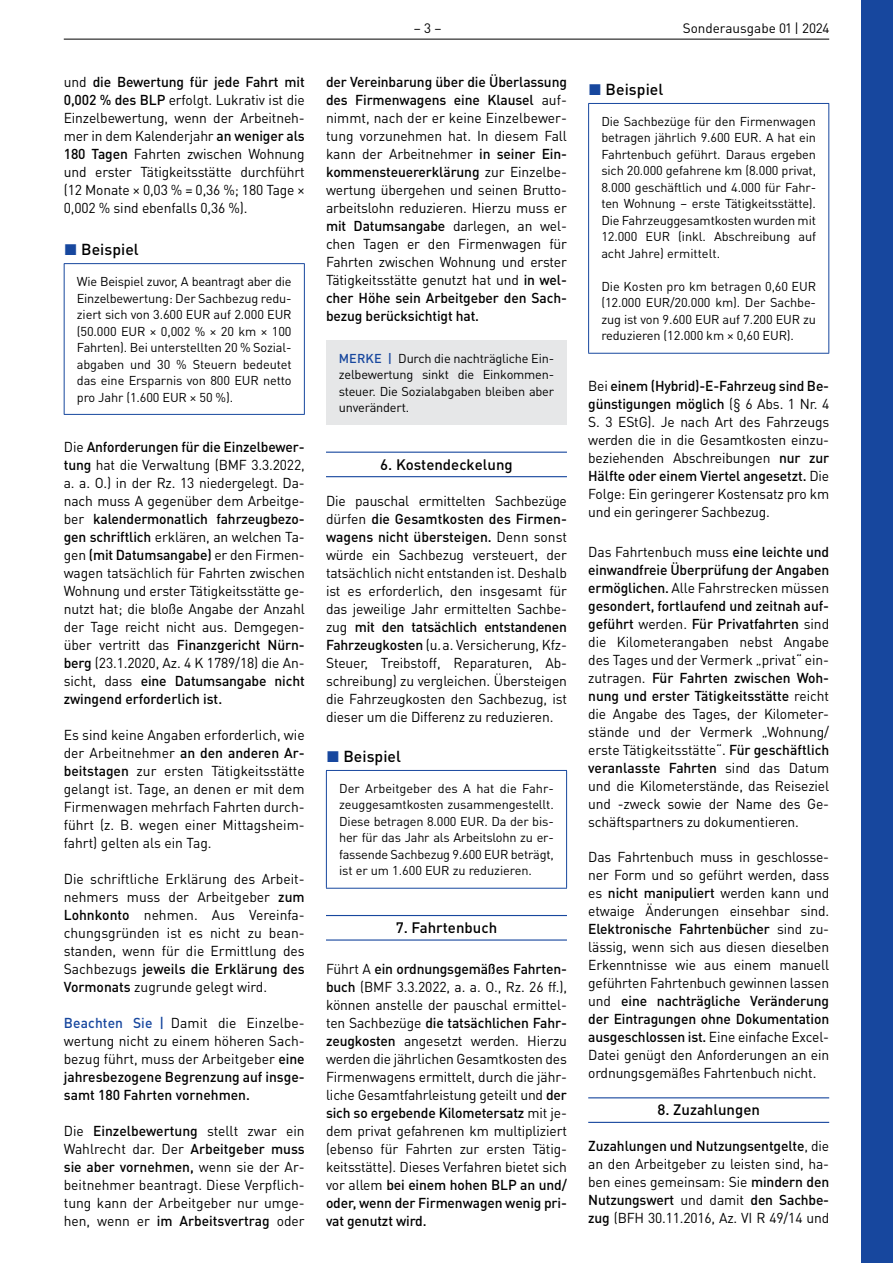
<style>
.page{position:relative;width:893px;height:1263px;background:#fff}
.page>*{position:absolute;margin:0;border:0;box-sizing:border-box;transform-origin:0 0}
.t1{font:500 15.75px "DIN Pro";letter-spacing:.005em;color:#000}
.t2{font:500 15px "DIN Pro";color:#000}
.t3{font:14.25px/18px "DIN Pro";letter-spacing:-.01em;color:#000;text-align:justify}
.t4{font:13.5px "DIN Pro";color:#000}
.t5{font:12.75px/16.5px "DIN Pro";letter-spacing:-.01em;color:#000;text-align:justify}
.s1{font-weight:500}
.s2{color:#17479e}
.s3{font-weight:500;color:#17479e}
</style>
<div class="page">
<hr style="left:64px;top:39px;width:765px;height:1px;background:#000">
<hr style="left:64px;top:263px;width:241px;height:1px;background:#17479e">
<hr style="left:64px;top:264px;width:1px;height:150px;background:#17479e">
<hr style="left:304px;top:264px;width:1px;height:150px;background:#17479e">
<hr style="left:64px;top:414px;width:241px;height:1px;background:#17479e">
<hr style="left:326px;top:452px;width:241px;height:1px;background:#17479e">
<hr style="left:326px;top:476px;width:241px;height:1px;background:#17479e">
<hr style="left:326px;top:915px;width:241px;height:1px;background:#17479e">
<hr style="left:326px;top:939px;width:241px;height:1px;background:#17479e">
<div style="left:326px;top:340px;width:241px;height:85px;background:#e6e7e8"></div>
<hr style="left:326px;top:770px;width:241px;height:1px;background:#17479e">
<hr style="left:326px;top:771px;width:1px;height:117px;background:#17479e">
<hr style="left:566px;top:771px;width:1px;height:117px;background:#17479e">
<hr style="left:326px;top:888px;width:241px;height:1px;background:#17479e">
<hr style="left:588px;top:1097px;width:241px;height:1px;background:#17479e">
<hr style="left:588px;top:1122px;width:241px;height:1px;background:#17479e">
<hr style="left:588px;top:103px;width:241px;height:1px;background:#17479e">
<hr style="left:588px;top:104px;width:1px;height:249px;background:#17479e">
<hr style="left:828px;top:104px;width:1px;height:249px;background:#17479e">
<hr style="left:588px;top:353px;width:241px;height:1px;background:#17479e">
<div style="left:861px;top:0;width:32px;height:1263px;background:#17479e"></div>
<p class="t3" style="left:64px;top:73px;width:242px">und <span class="s1">die Bewertung für jede Fahrt mit 0,002 % des BLP</span> erfolgt. Lukrativ ist die Einzelbewertung, wenn der Arbeitneh&shy;mer in dem Kalenderjahr <span class="s1">an weniger als 180 Tagen</span> Fahrten zwischen Wohnung und erster Tätigkeitsstätte durchführt (12 Monate × 0,03 % = 0,36 %; 180 Tage × 0,002 % sind ebenfalls 0,36 %).</p>
<p class="t1" style="left:64px;top:239px;width:76px"><span class="s2">◼</span> Beispiel</p>
<p class="t5" style="left:77px;top:273px;width:216px">Wie Beispiel zuvor, A beantragt aber die Einzelbewertung: Der Sachbezug redu&shy;ziert sich von 3.600 EUR auf 2.000 EUR (50.000 EUR × 0,002 % × 20 km × 100<br>Fahrten). Bei unterstellten 20 % Sozial&shy;abgaben und 30 % Steuern bedeutet das eine Ersparnis von 800 EUR netto pro Jahr (1.600 EUR × 50 %).</p>
<p class="t3" style="left:64px;top:437px;width:242px">Die <span class="s1">Anforderungen für die Einzelbewer&shy;tung</span> hat die Verwaltung (BMF 3.3.2022, a. a. O.) in der Rz. 13 niedergelegt. Da&shy;nach muss A gegenüber dem Arbeitge&shy;ber <span class="s1">kalendermonatlich fahrzeugbezo&shy;gen schriftlich</span> erklären, an welchen Ta&shy;gen <span class="s1">(mit Datumsangabe)</span> er den Firmen&shy;wagen tatsächlich für Fahrten zwischen Wohnung und erster Tätigkeitsstätte ge&shy;nutzt hat; die bloße Angabe der Anzahl der Tage reicht nicht aus. Demgegen&shy;über vertritt das <span class="s1">Finanzgericht Nürn&shy;berg</span> (23.1.2020, Az. 4 K 1789/18) die An&shy;sicht, dass <span class="s1">eine Datumsangabe nicht zwingend erforderlich ist.</span></p>
<p class="t3" style="left:64px;top:725px;width:242px">Es sind keine Angaben erforderlich, wie der Arbeitnehmer <span class="s1">an den anderen Ar&shy;beitstagen</span> zur ersten Tätigkeitsstätte gelangt ist. Tage, an denen er mit dem Firmenwagen mehrfach Fahrten durch&shy;führt (z. B. wegen einer Mittagsheim&shy;fahrt) gelten als ein Tag.</p>
<p class="t3" style="left:64px;top:869px;width:242px">Die schriftliche Erklärung des Arbeit&shy;nehmers muss der Arbeitgeber <span class="s1">zum Lohnkonto</span> nehmen. Aus Vereinfa&shy;chungsgründen ist es nicht zu bean&shy;standen, wenn für die Ermittlung des Sachbezugs <span class="s1">jeweils die Erklärung des Vormonats</span> zugrunde gelegt wird.</p>
<p class="t3" style="left:64px;top:1013px;width:242px"><span class="s3">Beachten Sie |</span> Damit die Einzelbe&shy;wertung nicht zu einem höheren Sach&shy;bezug führt, muss der Arbeitgeber <span class="s1">eine jahresbezogene Begrenzung auf insge&shy;samt 180 Fahrten vornehmen.</span></p>
<p class="t3" style="left:64px;top:1121px;width:242px">Die <span class="s1">Einzelbewertung</span> stellt zwar ein Wahlrecht dar. Der <span class="s1">Arbeitgeber muss sie aber vornehmen,</span> wenn sie der Ar&shy;beitnehmer beantragt. Diese Verpflich&shy;tung kann der Arbeitgeber nur umge&shy;hen, wenn er <span class="s1">im Arbeitsvertrag</span> oder</p>
<p class="t4" style="left:414px;top:19px;width:29px">– 3 –</p>
<p class="t4" style="left:683px;top:19px;width:148px">Sonderausgabe 01 | 2024</p>
<p class="t3" style="left:326px;top:73px;width:242px"><span class="s1">der Vereinbarung über die Überlassung des Firmenwagens eine Klausel</span> auf&shy;nimmt, nach der er keine Einzelbewer&shy;tung vorzunehmen hat. In diesem Fall kann der Arbeitnehmer <span class="s1">in seiner Ein&shy;kommensteuererklärung</span> zur Einzelbe&shy;wertung übergehen und seinen Brutto&shy;arbeitslohn reduzieren. Hierzu muss er <span class="s1">mit Datumsangabe</span> darlegen, an wel&shy;chen Tagen er den Firmenwagen für Fahrten zwischen Wohnung und erster Tätigkeitsstätte genutzt hat und <span class="s1">in wel&shy;cher Höhe sein Arbeitgeber den Sach&shy;bezug berücksichtigt hat.</span></p>
<p class="t5" style="left:339px;top:350px;width:217px"><span class="s3">MERKE |</span> Durch die nachträgliche Ein&shy;zelbewertung sinkt die Einkommen&shy;steuer. Die Sozialabgaben bleiben aber unverändert.</p>
<p class="t2" style="left:380px;top:454px;width:134px">6. Kostendeckelung</p>
<p class="t3" style="left:326px;top:491px;width:242px">Die pauschal ermittelten Sachbezüge dürfen <span class="s1">die Gesamtkosten des Firmen&shy;wagens nicht übersteigen.</span> Denn sonst würde ein Sachbezug versteuert, der tatsächlich nicht entstanden ist. Deshalb ist es erforderlich, den insgesamt für das jeweilige Jahr ermittelten Sachbe&shy;zug <span class="s1">mit den tatsächlich entstandenen Fahrzeugkosten</span> (u.a. Versicherung, Kfz-Steuer, Treibstoff, Reparaturen, Ab&shy;schreibung) zu vergleichen. Übersteigen die Fahrzeugkosten den Sachbezug, ist dieser um die Differenz zu reduzieren.</p>
<p class="t1" style="left:326px;top:745px;width:76px"><span class="s2">◼</span> Beispiel</p>
<p class="t5" style="left:339px;top:779px;width:216px">Der Arbeitgeber des A hat die Fahr&shy;zeuggesamtkosten zusammengestellt.<br>Diese betragen 8.000 EUR. Da der bis&shy;her für das Jahr als Arbeitslohn zu er&shy;fassende Sachbezug 9.600 EUR beträgt, ist er um 1.600 EUR zu reduzieren.</p>
<p class="t2" style="left:396px;top:917px;width:103px">7. Fahrtenbuch</p>
<p class="t3" style="left:326px;top:959px;width:242px">Führt A <span class="s1">ein ordnungsgemäßes Fahrten&shy;buch</span> (BMF 3.3.2022, a. a. O., Rz. 26 ff.), können anstelle der pauschal ermittel&shy;ten Sachbezüge <span class="s1">die tatsächlichen Fahr&shy;zeugkosten</span> angesetzt werden. Hierzu werden die jährlichen Gesamtkosten des Firmenwagens ermittelt, durch die jähr&shy;liche Gesamtfahrleistung geteilt und <span class="s1">der sich so ergebende Kilometersatz</span> mit je&shy;dem privat gefahrenen km multipliziert (ebenso für Fahrten zur ersten Tätig&shy;keitsstätte). Dieses Verfahren bietet sich vor allem <span class="s1">bei einem hohen BLP an und/ oder, wenn der Firmenwagen wenig pri&shy;vat genutzt wird.</span></p>
<p class="t1" style="left:589px;top:79px;width:76px"><span class="s2">◼</span> Beispiel</p>
<p class="t5" style="left:601px;top:113px;width:216px">Die Sachbezüge für den Firmenwagen betragen jährlich 9.600 EUR. A hat ein Fahrtenbuch geführt. Daraus ergeben sich 20.000 gefahrene km (8.000 privat, 8.000 geschäftlich und 4.000 für Fahr&shy;ten Wohnung – erste Tätigkeitsstätte).<br>Die Fahrzeuggesamtkosten wurden mit 12.000 EUR (inkl. Abschreibung auf acht Jahre) ermittelt.</p>
<p class="t5" style="left:601px;top:278px;width:216px">Die Kosten pro km betragen 0,60 EUR (12.000 EUR/20.000 km). Der Sachbe&shy;zug ist von 9.600 EUR auf 7.200 EUR zu reduzieren (12.000 km × 0,60 EUR).</p>
<p class="t3" style="left:588px;top:376px;width:242px">Bei <span class="s1">einem (Hybrid)-E-Fahrzeug sind Be&shy;günstigungen möglich</span> (§ 6 Abs. 1 Nr. 4<br>S. 3 EStG). Je nach Art des Fahrzeugs werden die in die Gesamtkosten einzu&shy;beziehenden Abschreibungen <span class="s1">nur zur Hälfte oder einem Viertel angesetzt.</span> Die Folge: Ein geringerer Kostensatz pro km und ein geringerer Sachbezug.</p>
<p class="t3" style="left:588px;top:543px;width:242px">Das Fahrtenbuch muss <span class="s1">eine leichte und einwandfreie Überprüfung der Angaben ermöglichen.</span> Alle Fahrstrecken müssen <span class="s1">gesondert, fortlaufend und zeitnah auf&shy;geführt</span> werden. <span class="s1">Für Privatfahrten</span> sind die Kilometerangaben nebst Angabe des Tages und der Vermerk „privat“ ein&shy;zutragen. <span class="s1">Für Fahrten zwischen Woh&shy;nung und erster Tätigkeitsstätte</span> reicht die Angabe des Tages, der Kilometer&shy;stände und der Vermerk „Wohnung/ erste Tätigkeitsstätte“. <span class="s1">Für geschäftlich veranlasste Fahrten</span> sind das Datum und die Kilometerstände, das Reiseziel und -zweck sowie der Name des Ge&shy;schäftspartners zu dokumentieren.</p>
<p class="t3" style="left:588px;top:847px;width:242px">Das Fahrtenbuch muss in geschlosse&shy;ner Form und so geführt werden, dass es <span class="s1">nicht manipuliert</span> werden kann und etwaige Änderungen einsehbar sind.<br><span class="s1">Elektronische Fahrtenbücher</span> sind zu&shy;lässig, wenn sich aus diesen dieselben Erkenntnisse wie aus einem manuell geführten Fahrtenbuch gewinnen lassen und <span class="s1">eine nachträgliche Veränderung der Eintragungen ohne Dokumentation ausgeschlossen ist.</span> Eine einfache Excel-Datei genügt den Anforderungen an ein ordnungsgemäßes Fahrtenbuch nicht.</p>
<p class="t2" style="left:657px;top:1100px;width:104px">8. Zuzahlungen</p>
<p class="t3" style="left:588px;top:1137px;width:242px"><span class="s1">Zuzahlungen und Nutzungsentgelte</span>, die an den Arbeitgeber zu leisten sind, ha&shy;ben eines gemeinsam: Sie <span class="s1">mindern den Nutzungswert</span> und damit <span class="s1">den Sachbe&shy;zug</span> (BFH 30.11.2016, Az. VI R 49/14 und</p>
</div>
